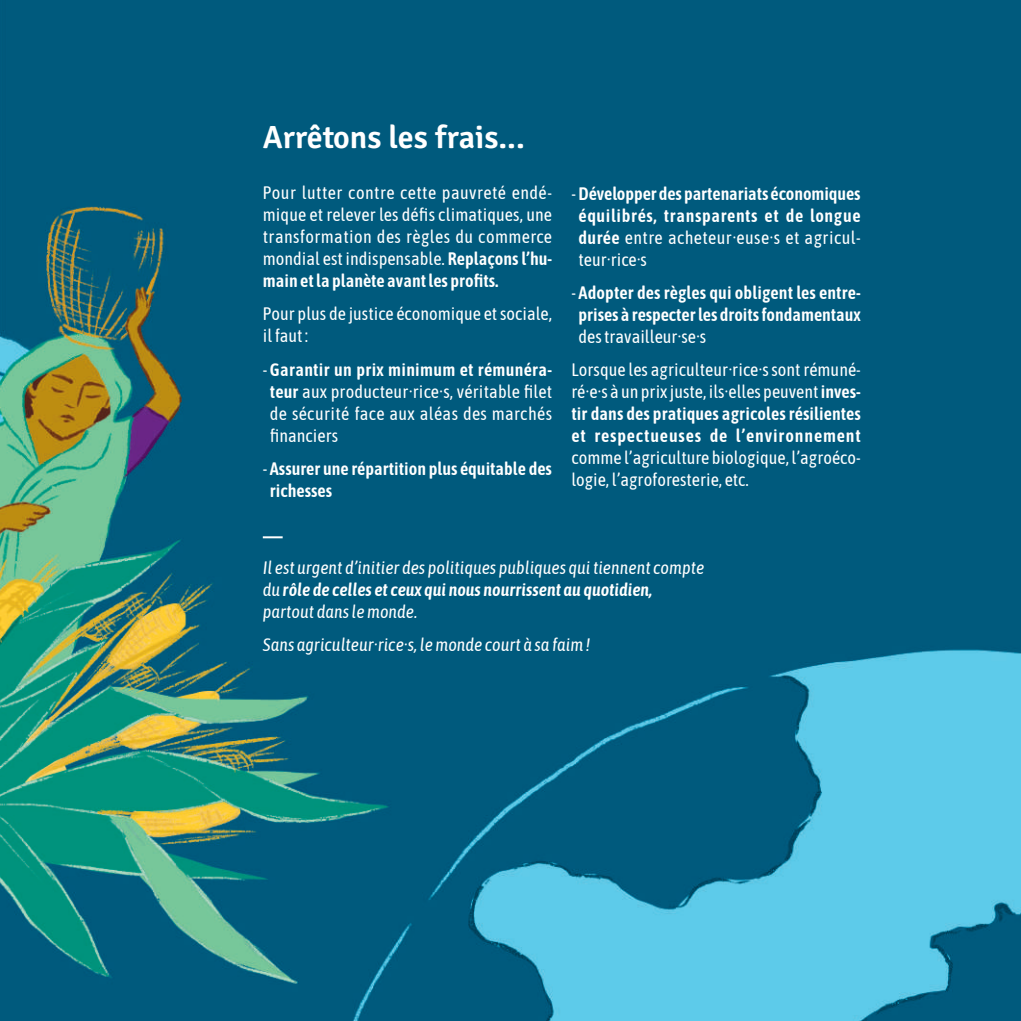
<style>
.page{position:relative;width:1021px;height:1021px;background:#fff}
.page>*{position:absolute;margin:0;border:0;box-sizing:border-box;transform-origin:0 0}
.t1{font:300 32px "Signika";color:#fff}
.t2{font:18px/22px "Asap Condensed";color:#fff}
.t3{font:600 18px/22px "Asap Condensed";letter-spacing:.005em;color:#fff;text-align:justify}
.t4{font:italic 18px/22px "Asap Condensed";color:#fff}
.s1{font-weight:600}
.s2{font-weight:400}
</style>
<div class="page">
<img style="left:0;top:0;width:1020px;height:1020px">
<hr style="left:263px;top:536px;width:20px;height:2px;background:#fff">
<h1 class="t1" style="left:263px;top:115px;width:263px">Arrêtons les frais...</h1>
<p class="t2" style="left:263px;top:181px;width:291px;text-align:justify">Pour lutter contre cette pauvreté endé&shy;mique et relever les défis climatiques, une transformation des règles du commerce mondial est indispensable. <span class="s1">Replaçons l’hu&shy;main et la planète avant les profits.</span></p>
<p class="t2" style="left:263px;top:302px;width:291px">Pour plus de justice économique et sociale, il faut:</p>
<p class="t2" style="left:270px;top:358px;width:284px;text-align:justify;text-indent:-7px">- <span class="s1">Garantir un prix minimum et rémunéra&shy;teur</span> aux producteur·rice·s, véritable filet de sécurité face aux aléas des marchés financiers</p>
<p class="t3" style="left:270px;top:457px;width:283px;text-indent:-7px"><span class="s2">-</span> Assurer une répartition plus équitable des richesses</p>
<p class="t3" style="left:578px;top:182px;width:284px;text-indent:-7px"><span class="s2">-</span> Développer des partenariats économiques équilibrés, transparents et de longue durée <span class="s2">entre acheteur·euse·s et agricul&shy;teur·rice·s</span></p>
<p class="t3" style="left:571px;top:281px;width:291px;text-align:center"><span class="s2">-</span> Adopter des règles qui obligent les entre&shy;prises à respecter les droits fondamentaux</p>
<p class="t2" style="left:571px;top:319px;width:291px;line-height:33.4px;text-indent:7px">des travailleur·se·s<br>Lorsque les agriculteur·rice·s sont rémuné-</p>
<p class="t3" style="left:571px;top:380px;width:291px"><span class="s2">ré·e·s à un prix juste, ils·elles peuvent</span> inves&shy;tir dans des pratiques agricoles résilientes et respectueuses de l’environnement</p>
<p class="t2" style="left:571px;top:446px;width:291px">comme l’agriculture biologique, l’agroéco&shy;logie, l’agroforesterie, etc.</p>
<p class="t4" style="left:263px;top:556px;width:443px">Il est urgent d’initier des politiques publiques qui tiennent compte du <span class="s1">rôle de celles et ceux qui nous nourrissent au quotidien, </span>partout dans le monde.</p>
<p class="t4" style="left:263px;top:633px;width:329px">Sans agriculteur·rice·s, le monde court à sa faim !</p>
</div>
